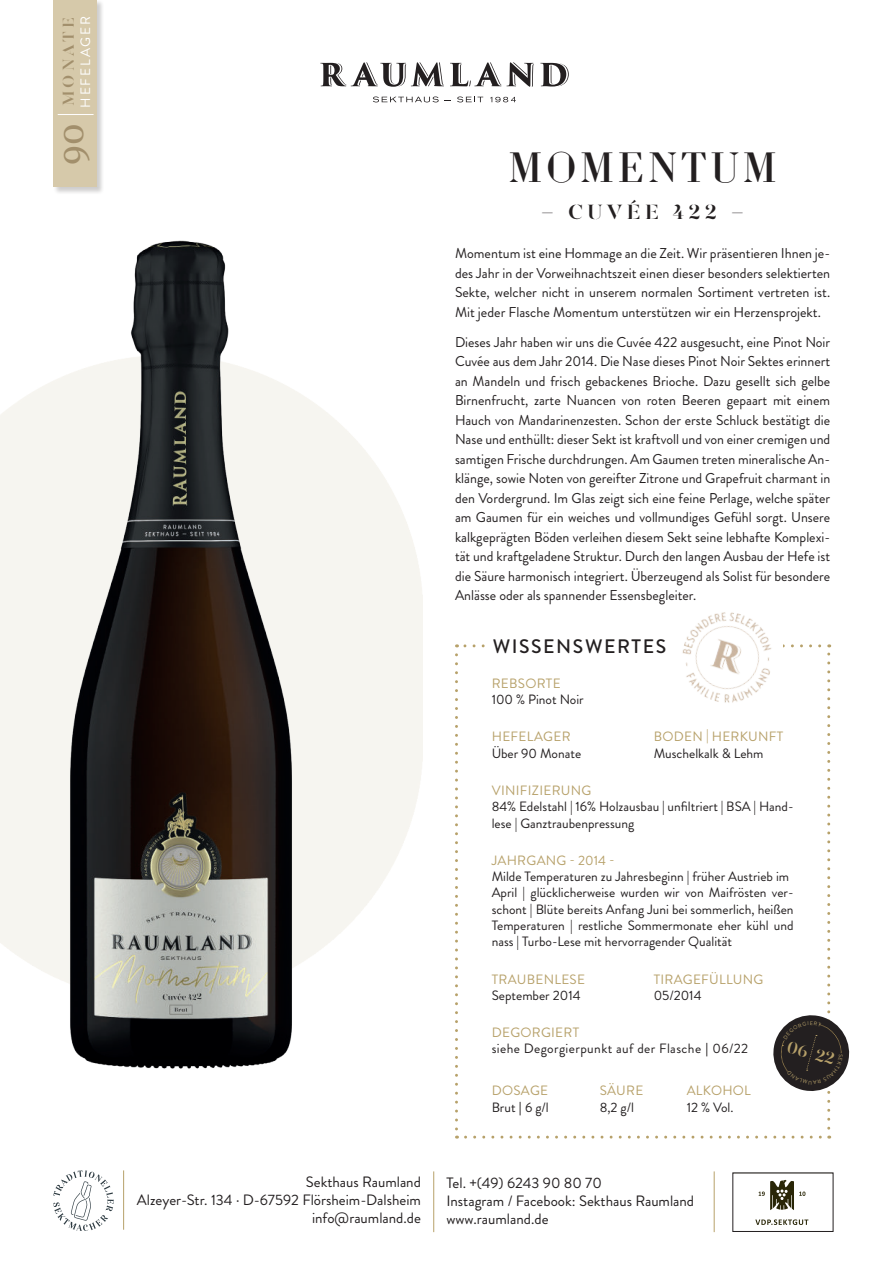
<style>
.page{position:relative;width:893px;height:1263px;background:#fff}
.page>*{position:absolute;margin:0;border:0;box-sizing:border-box;transform-origin:0 0}
.t1{font:43.5px "Louvette Display";letter-spacing:.095em;color:#231f20}
.t2{font:35.25px "Georgia";color:#a28f6c}
.t3{font:700 21px "Gabriela Stencil";letter-spacing:.2em;color:#231f20}
.t4{font:500 19.5px "Brandon Grotesque";letter-spacing:.08em;color:#231f20}
.t5{font:700 17.1px "Gabriela Stencil";color:#b7a16a}
.t6{font:700 16.05px "Gabriela Stencil";letter-spacing:.195em;color:#a28f6c}
.t7{font:15px/18px "Brandon Grotesque";color:#231f20;text-align:right}
.t8{font:14.25px/19.5px "Brandon Grotesque";color:#231f20;text-align:justify}
.t9{font:13.65px "Brandon Grotesque";letter-spacing:.13em;color:#fff}
.t10{font:13.5px/16.2px "Brandon Grotesque";color:#231f20}
.t11{font:13.5px "Brandon Grotesque";letter-spacing:.02em;color:#b7a16a}
.t12{font:13.5px/16.2px "Brandon Grotesque";letter-spacing:.03em;color:#231f20}
.s1{color:#b7a16a}
.s2{font-family:"Minion Pro"}
</style>
<div class="page">
<svg style="left:53px;top:1170px;width:61px;height:61px"></svg>
<svg style="left:759px;top:1180px;width:46px;height:30px"></svg>
<svg style="left:755px;top:1219px;width:53px;height:6px"></svg>
<div style="left:732px;top:1172px;width:101px;height:60px;border:1px solid #231f20"></div>
<hr style="left:123px;top:1170px;width:1px;height:60px;background:#b7a16a">
<hr style="left:433px;top:1171px;width:1px;height:61px;background:#b7a16a">
<hr style="left:714px;top:1171px;width:1px;height:61px;background:#b7a16a">
<div style="left:53px;top:0;width:52px;height:195px;background:#231f20;opacity:.22"></div>
<div style="left:53px;top:0;width:44px;height:187px;background:#d6c9aa"></div>
<hr style="left:58px;top:114px;width:36px;height:1px;background:#fff">
<img style="left:51px;top:240px;width:257px;height:829px">
<svg style="left:196px;top:990px;width:6px;height:13px"></svg>
<img style="left:684px;top:612px;width:85px;height:32px">
<svg style="left:540px;top:63px;width:29px;height:24px"></svg>
<svg style="left:320px;top:62px;width:124px;height:25px"></svg>
<svg style="left:450px;top:62px;width:84px;height:25px"></svg>
<svg style="left:373px;top:97px;width:66px;height:5px"></svg>
<svg style="left:457px;top:97px;width:26px;height:5px"></svg>
<svg style="left:490px;top:97px;width:26px;height:5px"></svg>
<svg style="left:455px;top:644px;width:395px;height:494px"></svg>
<p class="t6" style="left:59px;top:106px;width:91px;rotate:-90deg">MONATE</p>
<p class="t9" style="left:78px;top:108px;width:93px;rotate:-90deg">HEFELAGER</p>
<h2 class="t2" style="left:57px;top:165px;width:43px;rotate:-90deg">90</h2>
<h1 class="t1" style="left:509px;top:151px;width:269px">MOMENTUM</h1>
<h3 class="t3" style="left:541px;top:200px;width:205px">- CUVÉE 422 -</h3>
<p class="t8" style="left:455px;top:244px;width:377px">Momentum ist eine Hommage an die Zeit. Wir präsentieren Ihnen je&shy;des Jahr in der Vorweihnachtszeit einen dieser besonders selektierten Sekte, welcher nicht in unserem normalen Sortiment vertreten ist.<br>Mit jeder Flasche Momentum unterstützen wir ein Herzensprojekt.</p>
<p class="t8" style="left:455px;top:333px;width:377px">Dieses Jahr haben wir uns die Cuvée 422 ausgesucht, eine Pinot Noir Cuvée aus dem Jahr 2014. Die Nase dieses Pinot Noir Sektes erinnert an Mandeln und frisch gebackenes Brioche. Dazu gesellt sich gelbe Birnenfrucht, zarte Nuancen von roten Beeren gepaart mit einem Hauch von Mandarinenzesten. Schon der erste Schluck bestätigt die Nase und enthüllt: dieser Sekt ist kraftvoll und von einer cremigen und samtigen Frische durchdrungen. Am Gaumen treten mineralische An&shy;klänge, sowie Noten von gereifter Zitrone und Grapefruit charmant in den Vordergrund. Im Glas zeigt sich eine feine Perlage, welche später am Gaumen für ein weiches und vollmundiges Gefühl sorgt. Unsere kalkgeprägten Böden verleihen diesem Sekt seine lebhafte Komplexi&shy;tät und kraftgeladene Struktur. Durch den langen Ausbau der Hefe ist die Säure harmonisch integriert. Überzeugend als Solist für besondere Anlässe oder als spannender Essensbegleiter.</p>
<h3 class="t4" style="left:493px;top:634px;width:175px">WISSENSWERTES</h3>
<p class="t11" style="left:492px;top:676px;width:70px">REBSORTE</p>
<p class="t10" style="left:492px;top:692px;width:94px">100 % Pinot Noir</p>
<p class="t11" style="left:492px;top:729px;width:80px">HEFELAGER</p>
<p class="t11" style="left:654px;top:729px;width:131px">BODEN | HERKUNFT</p>
<p class="t10" style="left:492px;top:746px;width:91px">Über 90 Monate</p>
<p class="t10" style="left:654px;top:746px;width:111px">Muschelkalk &amp; Lehm</p>
<p class="t11" style="left:492px;top:783px;width:101px">VINIFIZIERUNG</p>
<p class="t10" style="left:492px;top:799px;width:303px">84% Edelstahl | 16% Holzausbau | unfiltriert | BSA | Hand&shy;lese | Ganztraubenpressung</p>
<p class="t11" style="left:492px;top:853px;width:124px">JAHRGANG - 2014 -</p>
<p class="t10" style="left:492px;top:869px;width:303px">Milde Temperaturen zu Jahresbeginn | früher Austrieb im April | glücklicherweise wurden wir von Maifrösten ver&shy;schont | Blüte bereits Anfang Juni bei sommerlich, heißen Temperaturen | restliche Sommermonate eher kühl und nass | Turbo-Lese mit hervorragender Qualität</p>
<p class="t11" style="left:492px;top:971px;width:95px">TRAUBENLESE</p>
<p class="t11" style="left:654px;top:971px;width:111px">TIRAGEFÜLLUNG</p>
<p class="t10" style="left:492px;top:988px;width:90px">September 2014</p>
<p class="t10" style="left:654px;top:988px;width:49px">05/2014</p>
<p class="t12" style="left:492px;top:1025px;width:258px"><span class="s1">DEGORGIERT<br></span>siehe Degorgierpunkt auf der Flasche <span class="s2">|</span> 06/22</p>
<p class="t11" style="left:492px;top:1083px;width:58px">DOSAGE</p>
<p class="t11" style="left:600px;top:1083px;width:45px">SÄURE</p>
<p class="t11" style="left:687px;top:1083px;width:66px">ALKOHOL</p>
<p class="t10" style="left:492px;top:1100px;width:59px">Brut <span class="s2">|</span> 6 g/l</p>
<p class="t10" style="left:600px;top:1100px;width:36px">8,2 g/l</p>
<p class="t10" style="left:687px;top:1100px;width:48px">12 % Vol.</p>
<p class="t5" style="left:790px;top:1037px;width:51px;rotate:15deg">06 22</p>
<p class="t7" style="left:137px;top:1174px;width:286px">Sekthaus Raumland<br>Alzeyer-Str. 134 · D-67592 Flörsheim-Dalsheim info@raumland.de</p>
<p class="t7" style="left:446px;top:1175px;width:249px;text-align:left">Tel. +(49) 6243 90 80 70<br>Instagram / Facebook: Sekthaus Raumland www.raumland.de</p>
</div>
